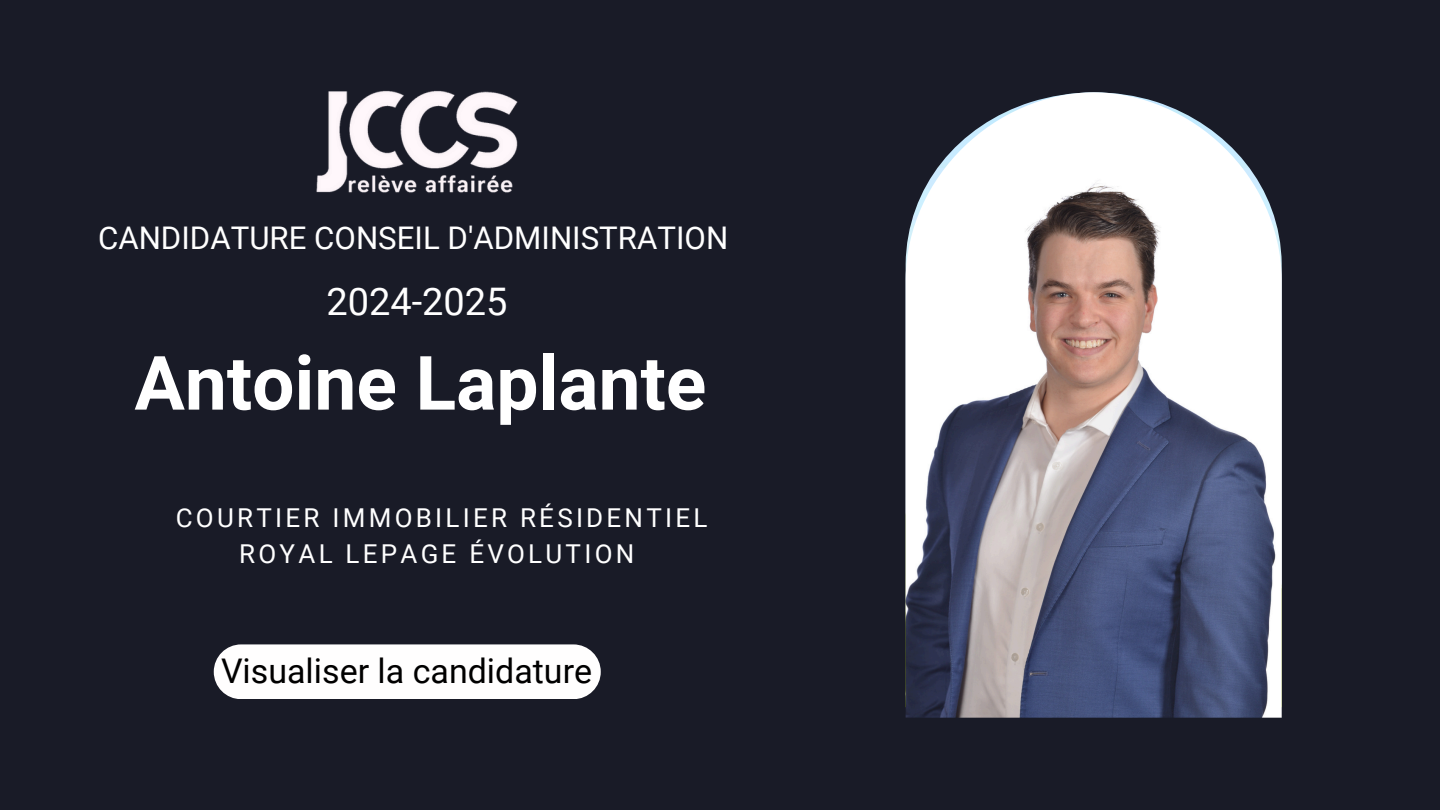
<style>
.page{position:relative;width:1440px;height:810px;background:#191b27}
.page>*{position:absolute;margin:0;border:0;box-sizing:border-box;transform-origin:0 0}
.t1{font:700 75px "Roboto";color:#fff}
.t2{font:38px "Roboto";color:#fff}
.t3{font:34px "Roboto";color:#000}
.t4{font:31.2px "Roboto";color:#fff}
.t5{font:26px "Roboto";letter-spacing:.125em;color:#fff}
</style>
<div class="page">
<img style="left:316px;top:90px;width:202px;height:103px">
<div style="left:214px;top:644px;width:387px;height:55px;background:#fffefe"></div>
<img style="left:906px;top:92px;width:376px;height:626px">
<p class="t4" style="left:98px;top:220px;width:632px">CANDIDATURE CONSEIL D'ADMINISTRATION</p>
<h1 class="t2" style="left:326px;top:279px;width:183px">2024-2025</h1>
<h2 class="t1" style="left:134px;top:340px;width:573px">Antoine Laplante</h2>
<p class="t5" style="left:176px;top:503px;width:533px">COURTIER IMMOBILIER RÉSIDENTIEL</p>
<h4 class="t5" style="left:239px;top:539px;width:397px">ROYAL LEPAGE ÉVOLUTION</h4>
<p class="t3" style="left:221px;top:651px;width:373px">Visualiser la candidature</p>
</div>
